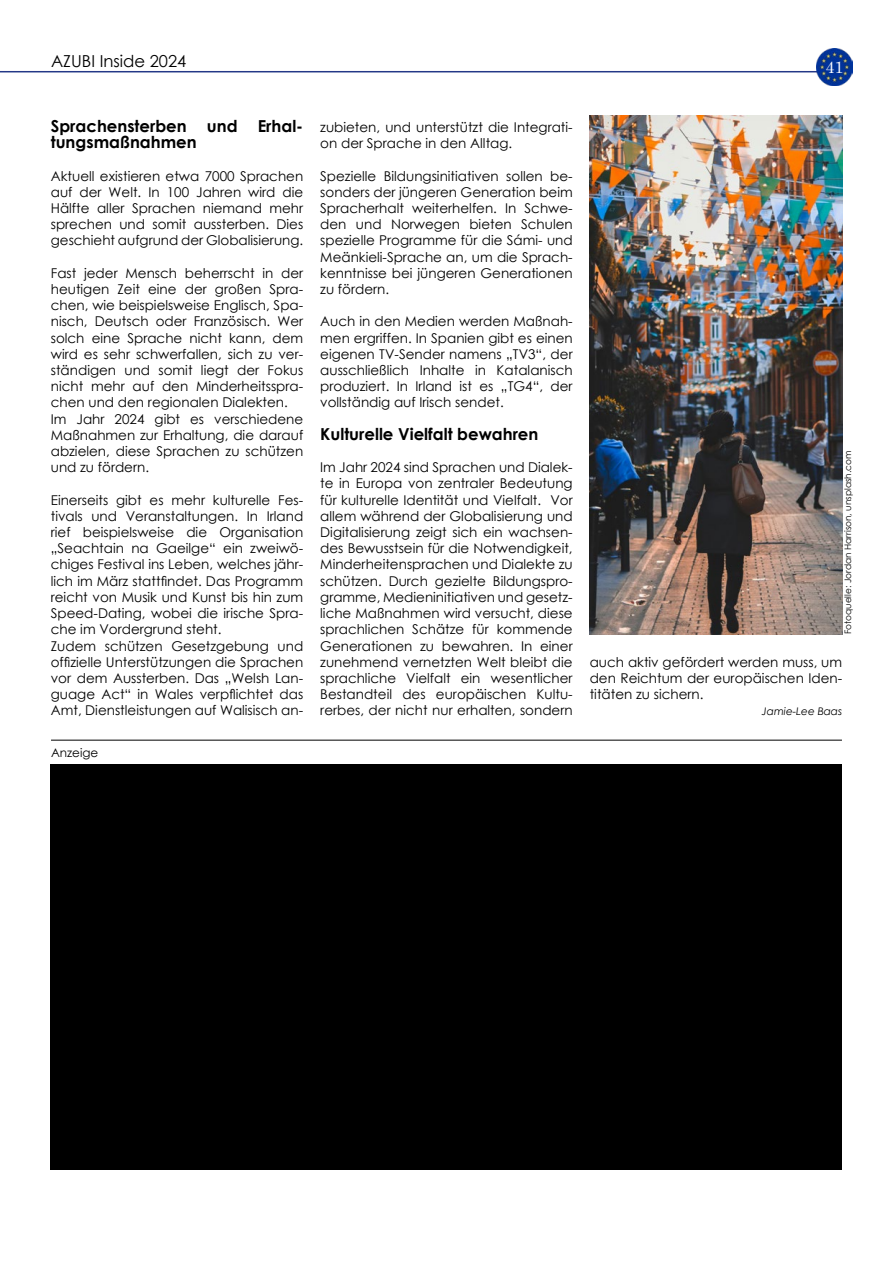
<style>
.page{position:relative;width:893px;height:1263px;background:#fff}
.page>*{position:absolute;margin:0;border:0;box-sizing:border-box;transform-origin:0 0}
.t1{font:700 16.5px/16.2px "Century Gothic";color:#000}
.t2{font:16.5px "Century Gothic";color:#000}
.t3{font:16.5px "Century Schoolbook";color:#fff}
.t4{font:13.5px/16.2px "Century Gothic";color:#000;text-align:justify}
.t5{font:12px "Century Gothic";color:#000}
.t6{font:italic 10.5px "Century Gothic";color:#000}
.t7{font:9px "Century Gothic";color:#000}
</style>
<div class="page">
<hr style="left:0;top:71px;width:826px;height:1px;background:#243887">
<img style="left:816px;top:49px;width:37px;height:36px">
<img style="left:590px;top:116px;width:252px;height:518px">
<hr style="left:51px;top:740px;width:791px;height:1px;background:#000">
<div style="left:51px;top:764px;width:791px;height:405px;background:#000"></div>
<p class="t2" style="left:51px;top:50px;width:137px">AZUBI Inside 2024</p>
<p class="t3" style="left:825px;top:53px;width:20px">41</p>
<p class="t1" style="left:51px;top:117px;width:254px">Sprachensterben und Erhal&shy;tungsmaßnahmen</p>
<p class="t4" style="left:51px;top:167px;width:254px">Aktuell existieren etwa 7000 Sprachen auf der Welt. In 100 Jahren wird die Hälfte aller Sprachen niemand mehr sprechen und somit aussterben. Dies geschieht aufgrund der Globalisierung.</p>
<p class="t4" style="left:51px;top:265px;width:254px;text-align:left">Fast jeder Mensch beherrscht in der heutigen Zeit eine der großen Spra&shy;chen, wie beispielsweise Englisch, Spa&shy;nisch, Deutsch oder Französisch. Wer solch eine Sprache nicht kann, dem wird es sehr schwerfallen, sich zu ver&shy;ständigen und somit liegt der Fokus nicht mehr auf den Minderheitsspra&shy;chen und den regionalen Dialekten.<br>Im Jahr 2024 gibt es verschiedene Maßnahmen zur Erhaltung, die darauf abzielen, diese Sprachen zu schützen und zu fördern.</p>
<p class="t4" style="left:51px;top:491px;width:254px;text-align:left">Einerseits gibt es mehr kulturelle Fes&shy;tivals und Veranstaltungen. In Irland rief beispielsweise die Organisation „Seachtain na Gaeilge“ ein zweiwö&shy;chiges Festival ins Leben, welches jähr&shy;lich im März stattfindet. Das Programm reicht von Musik und Kunst bis hin zum Speed-Dating, wobei die irische Spra&shy;che im Vordergrund steht.<br>Zudem schützen Gesetzgebung und offizielle Unterstützungen die Sprachen vor dem Aussterben. Das „Welsh Lan&shy;guage Act“ in Wales verpflichtet das Amt, Dienstleistungen auf Walisisch an-</p>
<p class="t5" style="left:51px;top:744px;width:49px">Anzeige</p>
<p class="t4" style="left:320px;top:119px;width:254px">zubieten, und unterstützt die Integrati&shy;on der Sprache in den Alltag.</p>
<p class="t4" style="left:320px;top:167px;width:254px">Spezielle Bildungsinitiativen sollen be&shy;sonders der jüngeren Generation beim Spracherhalt weiterhelfen. In Schwe&shy;den und Norwegen bieten Schulen spezielle Programme für die Sámi- und Meänkieli-Sprache an, um die Sprach&shy;kenntnisse bei jüngeren Generationen zu fördern.</p>
<p class="t4" style="left:320px;top:313px;width:254px">Auch in den Medien werden Maßnah&shy;men ergriffen. In Spanien gibt es einen eigenen TV-Sender namens „TV3“, der ausschließlich Inhalte in Katalanisch produziert. In Irland ist es „TG4“, der vollständig auf Irisch sendet.</p>
<p class="t1" style="left:320px;top:425px;width:220px">Kulturelle Vielfalt bewahren</p>
<p class="t4" style="left:320px;top:459px;width:254px">Im Jahr 2024 sind Sprachen und Dialek&shy;te in Europa von zentraler Bedeutung für kulturelle Identität und Vielfalt. Vor allem während der Globalisierung und Digitalisierung zeigt sich ein wachsen&shy;des Bewusstsein für die Notwendigkeit, Minderheitensprachen und Dialekte zu schützen. Durch gezielte Bildungspro&shy;gramme, Medieninitiativen und gesetz&shy;liche Maßnahmen wird versucht, diese sprachlichen Schätze für kommende Generationen zu bewahren. In einer zunehmend vernetzten Welt bleibt die sprachliche Vielfalt ein wesentlicher Bestandteil des europäischen Kultu&shy;rerbes, der nicht nur erhalten, sondern</p>
<p class="t7" style="left:841px;top:634px;width:185px;rotate:-90deg">Fotoquelle: Jordan Harrison, unsplash.com</p>
<p class="t4" style="left:590px;top:653px;width:254px">auch aktiv gefördert werden muss, um den Reichtum der europäischen Iden&shy;titäten zu sichern.</p>
<p class="t6" style="left:762px;top:704px;width:82px">Jamie-Lee Baas</p>
</div>
